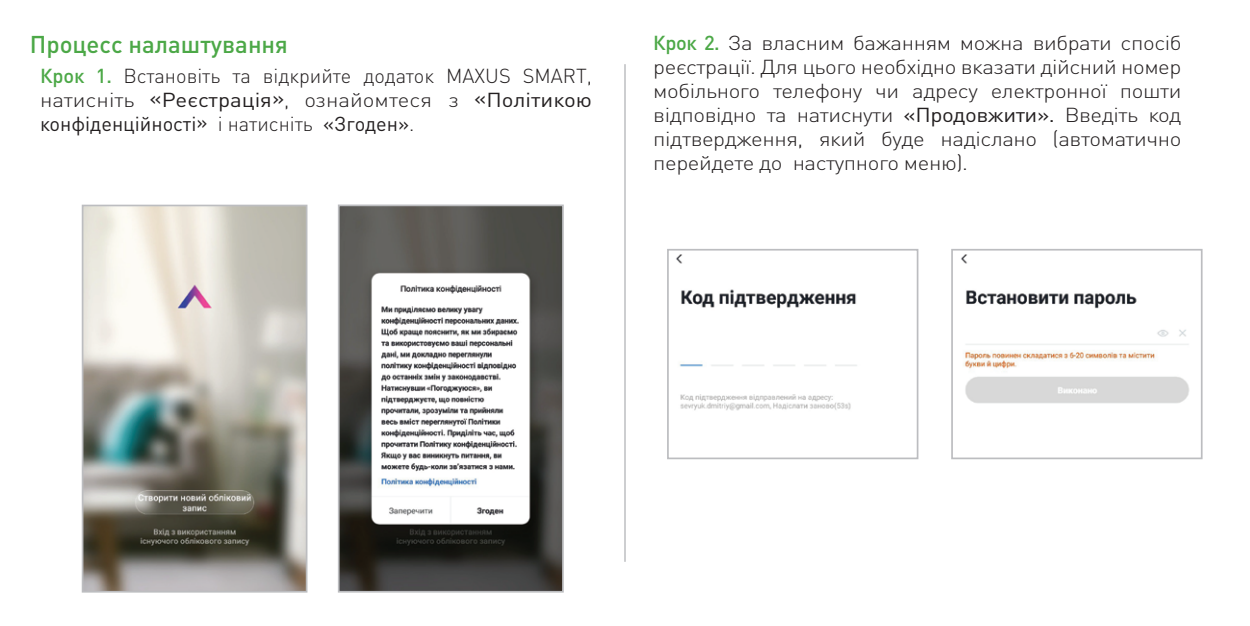
<style>
.page{position:relative;width:1250px;height:626px;background:#fff}
.page>*{position:absolute;margin:0;border:0;box-sizing:border-box;transform-origin:0 0}
.t1{font:500 24px "DIN Pro";color:#4ca847}
.t2{font:300 20px/24px "DIN Pro";letter-spacing:-.02em;color:#231f20;text-align:justify;scale:1.11 1}
.t3{font:300 20px/24px "DIN Pro";letter-spacing:-.02em;color:#231f20;text-align:justify}
.s1{font-weight:500;color:#4ca847}
.s2{font-weight:400}
</style>
<div class="page">
<img style="left:85px;top:208px;width:219px;height:382px">
<div style="left:82px;top:205px;width:225px;height:388px;border:2px solid #bcbdc0"></div>
<img style="left:341px;top:208px;width:220px;height:382px">
<div style="left:338px;top:205px;width:226px;height:388px;border:2px solid #bcbdc0"></div>
<img style="left:676px;top:254px;width:181px;height:157px">
<div style="left:667px;top:249px;width:251px;height:210px;border:2px solid #bcbdc0"></div>
<img style="left:961px;top:254px;width:228px;height:150px">
<div style="left:951px;top:249px;width:251px;height:210px;border:2px solid #bcbdc0"></div>
<hr style="left:624px;top:64px;width:1px;height:498px;background:#a8a9ad">
<p class="t1" style="left:30px;top:29px;width:260px">Процесс налаштування</p>
<p class="t3" style="left:40px;top:64px;width:553px"><span class="s1">Крок 1.</span> Встановіть та відкрийте додаток MAXUS SMART, натисніть <span class="s2">«Реєстрація»</span>, ознайомтеся з <span class="s2">«Політикою конфіденційності»</span> і натисніть <span class="s2">«Згоден»</span>.</p>
<p class="t2" style="left:653px;top:31px;width:477px"><span class="s1">Крок 2.</span> За власним бажанням можна вибрати спосіб реєстрації. Для цього необхідно вказати дійсний номер мобільного телефону чи адресу електронної пошти відповідно та натиснути <span class="s2">«Продовжити».</span> Введіть код підтвердження, який буде надіслано (автоматично перейдете до наступного меню).</p>
</div>
